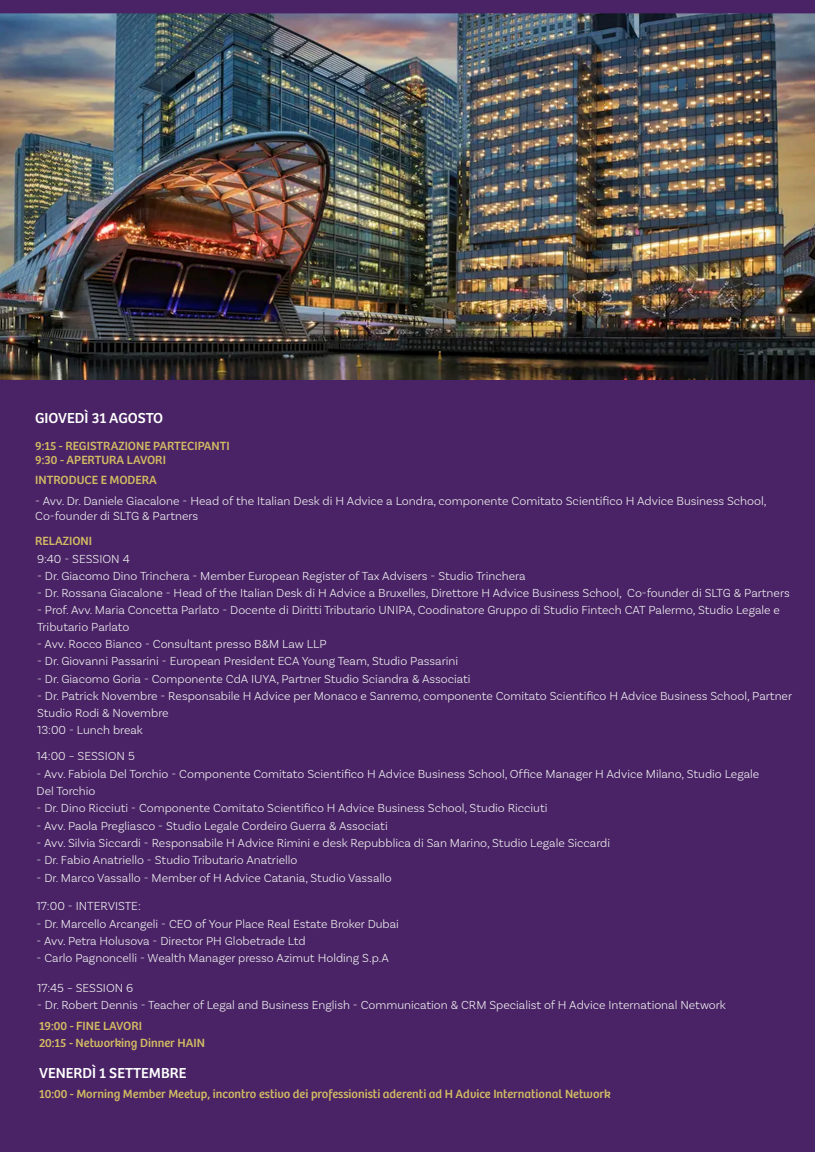
<style>
.page{position:relative;width:815px;height:1152px;background:#fff}
.page>*{position:absolute;margin:0;border:0;box-sizing:border-box;transform-origin:0 0}
.t1{font:15.2px "Bree";color:#fff}
.t2{font:300 12.4px/17.2px "Basic Sans";color:#f2f2f2}
.t3{font:12.4px/14.4px "Bree";color:#d3bb63}
</style>
<div class="page">
<div style="left:0;top:0;width:814px;height:1152px;background:#492365"></div>
<img style="left:0;top:13px;width:814px;height:367px">
<p class="t1" style="left:35px;top:406px;width:129px">GIOVEDÌ 31 AGOSTO</p>
<p class="t3" style="left:35px;top:438px;width:196px">9:15 - REGISTRAZIONE PARTECIPANTI<br>9:30 - APERTURA LAVORI</p>
<p class="t3" style="left:35px;top:471px;width:123px">INTRODUCE E MODERA</p>
<p class="t2" style="left:35px;top:493px;width:732px;line-height:14.8px">- Avv. Dr. Daniele Giacalone - Head of the Italian Desk di H Advice a Londra, componente Comitato Scientifico H Advice Business School,<br>Co-founder di SLTG &amp; Partners</p>
<p class="t3" style="left:35px;top:533px;width:58px">RELAZIONI</p>
<p class="t2" style="left:37px;top:550px;width:94px">9:40 - SESSION 4</p>
<p class="t2" style="left:37px;top:567px;width:489px">- Dr. Giacomo Dino Trinchera - Member European Register of Tax Advisers - Studio Trinchera</p>
<p class="t2" style="left:37px;top:584px;width:753px">- Dr. Rossana Giacalone - Head of the Italian Desk di H Advice a Bruxelles, Direttore H Advice Business School, Co-founder di SLTG &amp; Partners</p>
<p class="t2" style="left:37px;top:601px;width:744px">- Prof. Avv. Maria Concetta Parlato - Docente di Diritti Tributario UNIPA, Coodinatore Gruppo di Studio Fintech CAT Palermo, Studio Legale e<br>Tributario Parlato</p>
<p class="t2" style="left:37px;top:635px;width:291px">- Avv. Rocco Bianco - Consultant presso B&amp;M Law LLP</p>
<p class="t2" style="left:37px;top:653px;width:422px">- Dr. Giovanni Passarini - European President ECA Young Team, Studio Passarini</p>
<p class="t2" style="left:37px;top:670px;width:435px">- Dr. Giacomo Goria - Componente CdA IUYA, Partner Studio Sciandra &amp; Associati</p>
<p class="t2" style="left:37px;top:687px;width:756px">- Dr. Patrick Novembre - Responsabile H Advice per Monaco e Sanremo, componente Comitato Scientifico H Advice Business School, Partner<br>Studio Rodi &amp; Novembre<br>13:00 - Lunch break</p>
<p class="t2" style="left:37px;top:747px;width:100px">14:00 – SESSION 5</p>
<p class="t2" style="left:37px;top:765px;width:723px">- Avv. Fabiola Del Torchio - Componente Comitato Scientifico H Advice Business School, Office Manager H Advice Milano, Studio Legale<br>Del Torchio</p>
<p class="t2" style="left:37px;top:799px;width:512px">- Dr. Dino Ricciuti - Componente Comitato Scientifico H Advice Business School, Studio Ricciuti</p>
<p class="t2" style="left:37px;top:817px;width:352px">- Avv. Paola Pregliasco - Studio Legale Cordeiro Guerra &amp; Associati</p>
<p class="t2" style="left:37px;top:834px;width:574px">- Avv. Silvia Siccardi - Responsabile H Advice Rimini e desk Repubblica di San Marino, Studio Legale Siccardi</p>
<p class="t2" style="left:37px;top:851px;width:262px">- Dr. Fabio Anatriello - Studio Tributario Anatriello</p>
<p class="t2" style="left:37px;top:869px;width:356px">- Dr. Marco Vassallo - Member of H Advice Catania, Studio Vassallo</p>
<p class="t2" style="left:37px;top:898px;width:106px">17:00 - INTERVISTE:</p>
<p class="t2" style="left:37px;top:915px;width:364px">- Dr. Marcello Arcangeli - CEO of Your Place Real Estate Broker Dubai</p>
<p class="t2" style="left:37px;top:932px;width:270px">- Avv. Petra Holusova - Director PH Globetrade Ltd</p>
<p class="t2" style="left:37px;top:950px;width:353px">- Carlo Pagnoncelli - Wealth Manager presso Azimut Holding S.p.A</p>
<p class="t2" style="left:37px;top:979px;width:98px">17:45 – SESSION 6</p>
<p class="t2" style="left:37px;top:996px;width:690px">- Dr. Robert Dennis - Teacher of Legal and Business English - Communication &amp; CRM Specialist of H Advice International Network</p>
<p class="t3" style="left:39px;top:1017px;width:167px;line-height:16.4px">19:00 - FINE LAVORI<br>20:15 - Networking Dinner HAIN</p>
<p class="t1" style="left:39px;top:1061px;width:149px">VENERDÌ 1 SETTEMBRE</p>
<p class="t3" style="left:39px;top:1086px;width:572px">10:00 - Morning Member Meetup, incontro estivo dei professionisti aderenti ad H Advice International Network</p>
</div>
